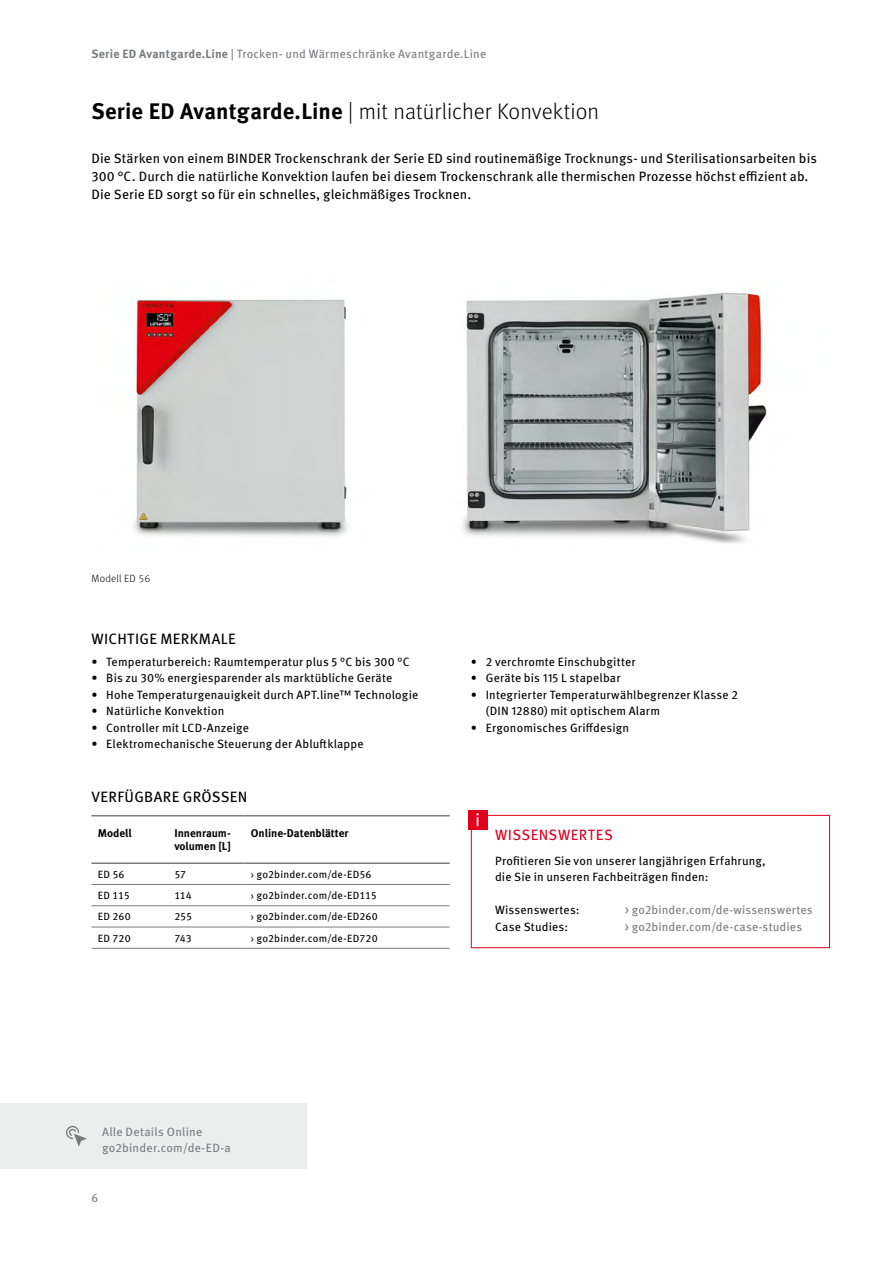
<style>
.page{position:relative;width:893px;height:1263px;background:#fff}
.page>*{position:absolute;margin:0;border:0;box-sizing:border-box;transform-origin:0 0}
.p_heading_level01_se{font:300 22.5px "Meta Pro";color:#000}
.p_heading_level02_st{font:15px "Meta Pro";letter-spacing:.02em;color:#000}
.t1{font:15px "Meta Pro";letter-spacing:.03em;color:#e10021}
.p_body_std{font:13.5px/18px "Meta Pro";letter-spacing:.005em;color:#000}
.t2{font:12px/16.5px "Meta Pro";letter-spacing:.01em;color:#000}
.p_runningTitle_std_C{font:12px "Meta Pro";letter-spacing:.015em;color:#7b7c7e}
.p_body_all-details{font:12px "Meta Pro";letter-spacing:.02em;color:#7b7c7e}
.t3{font:700 11.25px/13.5px "Meta Pro";color:#000}
.t4{font:10.5px "Meta Pro";letter-spacing:.015em;color:#000}
.p_body_img_legend{font:300 10.5px "Meta Pro";letter-spacing:.025em;color:#000}
.s1{font-weight:700}
</style>
<div class="page">
<div style="left:0;top:1103px;width:306px;height:66px;background:#eceded"></div>
<svg style="left:66px;top:1126px;width:21px;height:21px"></svg>
<img style="left:133px;top:292px;width:634px;height:252px">
<hr style="left:91px;top:815px;width:77px;height:1px;background:#7b7c7e">
<hr style="left:91px;top:862px;width:77px;height:2px;background:#7b7c7e">
<hr style="left:168px;top:815px;width:76px;height:1px;background:#7b7c7e">
<hr style="left:168px;top:862px;width:76px;height:2px;background:#7b7c7e">
<hr style="left:244px;top:815px;width:206px;height:1px;background:#7b7c7e">
<hr style="left:244px;top:862px;width:206px;height:2px;background:#7b7c7e">
<hr style="left:91px;top:884px;width:77px;height:1px;background:#7b7c7e">
<hr style="left:168px;top:884px;width:76px;height:1px;background:#7b7c7e">
<hr style="left:244px;top:884px;width:206px;height:1px;background:#7b7c7e">
<hr style="left:91px;top:905px;width:77px;height:1px;background:#7b7c7e">
<hr style="left:168px;top:905px;width:76px;height:1px;background:#7b7c7e">
<hr style="left:244px;top:905px;width:206px;height:1px;background:#7b7c7e">
<hr style="left:91px;top:927px;width:77px;height:1px;background:#7b7c7e">
<hr style="left:91px;top:948px;width:77px;height:1px;background:#7b7c7e">
<hr style="left:168px;top:927px;width:76px;height:1px;background:#7b7c7e">
<hr style="left:168px;top:948px;width:76px;height:1px;background:#7b7c7e">
<hr style="left:244px;top:927px;width:206px;height:1px;background:#7b7c7e">
<hr style="left:244px;top:948px;width:206px;height:1px;background:#7b7c7e">
<div style="left:471px;top:815px;width:359px;height:133px;border:1px solid #e2001a"></div>
<div style="left:468px;top:810px;width:19px;height:20px;background:#e2001a"></div>
<svg style="left:476px;top:813px;width:3px;height:13px"></svg>
<p class="p_runningTitle_std_C" style="left:91px;top:44px;width:396px"><span class="s1">Serie ED Avantgarde.Line</span> | Trocken- und Wärmeschränke Avantgarde.Line</p>
<p class="p_heading_level01_se" style="left:91px;top:95px;width:509px"><span class="s1">Serie ED Avantgarde.Line</span> | mit natürlicher Konvektion</p>
<p class="p_body_std" style="left:91px;top:148px;width:727px">Die Stärken von einem BINDER Trockenschrank der Serie ED sind routinemäßige Trocknungs- und Sterilisationsarbeiten bis<br>300 °C. Durch die natürliche Konvektion laufen bei diesem Trockenschrank alle thermischen Prozesse höchst effizient ab.<br>Die Serie ED sorgt so für ein schnelles, gleichmäßiges Trocknen.</p>
<p class="p_body_img_legend" style="left:91px;top:571px;width:60px">Modell ED 56</p>
<p class="p_heading_level02_st" style="left:91px;top:627px;width:146px">WICHTIGE MERKMALE</p>
<p class="t2" style="left:91px;top:653px;width:320px">• Temperaturbereich: Raumtemperatur plus 5 °C bis 300 °C</p>
<p class="t2" style="left:91px;top:669px;width:302px">• Bis zu 30% energiesparender als marktübliche Geräte</p>
<p class="t2" style="left:91px;top:686px;width:328px">• Hohe Temperaturgenauigkeit durch APT.line™ Technologie</p>
<p class="t2" style="left:91px;top:702px;width:134px">• Natürliche Konvektion</p>
<p class="t2" style="left:91px;top:719px;width:159px">• Controller mit LCD-Anzeige</p>
<p class="t2" style="left:91px;top:735px;width:274px">• Elektromechanische Steuerung der Abluftklappe</p>
<p class="p_heading_level02_st" style="left:91px;top:785px;width:157px">VERFÜGBARE GRÖSSEN</p>
<p class="t3" style="left:98px;top:826px;width:35px">Modell</p>
<p class="t3" style="left:174px;top:826px;width:58px">Innenraum&shy;volumen [L]</p>
<p class="t3" style="left:251px;top:826px;width:99px">Online-Datenblätter</p>
<p class="t4" style="left:98px;top:866px;width:28px">ED 56</p>
<p class="t4" style="left:174px;top:866px;width:13px">57</p>
<p class="t4" style="left:251px;top:866px;width:122px">› go2binder.com/de-ED56</p>
<p class="t4" style="left:98px;top:887px;width:33px">ED 115</p>
<p class="t4" style="left:174px;top:887px;width:19px">114</p>
<p class="t4" style="left:251px;top:887px;width:127px">› go2binder.com/de-ED115</p>
<p class="t4" style="left:98px;top:909px;width:34px">ED 260</p>
<p class="t4" style="left:174px;top:909px;width:19px">255</p>
<p class="t4" style="left:251px;top:909px;width:128px">› go2binder.com/de-ED260</p>
<p class="t4" style="left:98px;top:930px;width:34px">ED 720</p>
<p class="t4" style="left:174px;top:930px;width:19px">743</p>
<p class="t4" style="left:251px;top:930px;width:128px">› go2binder.com/de-ED720</p>
<p class="t2" style="left:471px;top:653px;width:166px">• 2 verchromte Einschubgitter</p>
<p class="t2" style="left:471px;top:669px;width:151px">• Geräte bis 115 L stapelbar</p>
<p class="t2" style="left:486px;top:686px;width:254px;text-indent:-15px">• Integrierter Temperaturwählbegrenzer Klasse 2 (DIN 12880) mit optischem Alarm</p>
<p class="t2" style="left:471px;top:719px;width:160px">• Ergonomisches Griffdesign</p>
<p class="t1" style="left:495px;top:823px;width:119px">WISSENSWERTES</p>
<p class="t2" style="left:495px;top:852px;width:272px">Profitieren Sie von unserer langjährigen Erfahrung, die Sie in unseren Fachbeiträgen finden:</p>
<p class="t2" style="left:495px;top:901px;width:86px">Wissenswertes:</p>
<p class="p_runningTitle_std_C" style="left:625px;top:901px;width:189px">&gt; go2binder.com/de-wissenswertes</p>
<p class="t2" style="left:495px;top:918px;width:75px">Case Studies:</p>
<p class="p_runningTitle_std_C" style="left:625px;top:917px;width:179px">&gt; go2binder.com/de-case-studies</p>
<p class="p_body_all-details" style="left:102px;top:1122px;width:102px">Alle Details Online</p>
<p class="p_body_all-details" style="left:102px;top:1139px;width:130px">go2binder.com/de-ED-a</p>
<p class="p_runningTitle_std_C" style="left:91px;top:1188px;width:8px">6</p>
</div>
